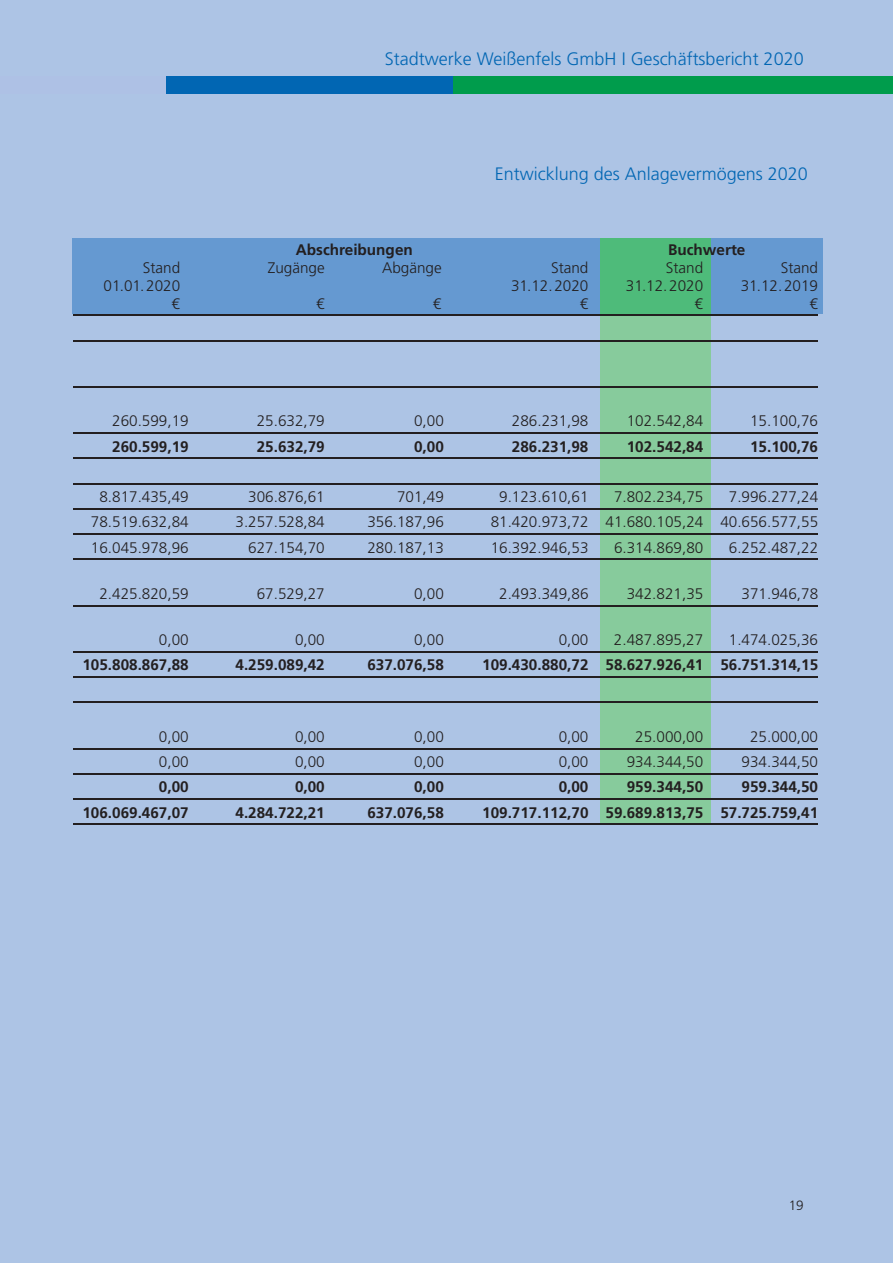
<style>
.page{position:relative;width:893px;height:1263px;background:#adc4e5}
.page>*{position:absolute;margin:0;border:0;box-sizing:border-box;transform-origin:0 0}
.t1{font:300 18px "Frutiger";color:#0166b3}
.t2{font:300 15.3px "Frutiger";color:#231f20}
.t3{font:700 15.3px "Frutiger";color:#231f20}
.t4{font:15.3px "Sparkasse Lt";color:#231f20}
.t5{font:300 13.5px "Frutiger";color:#231f20}
</style>
<div class="page">
<div style="left:72px;top:238px;width:751px;height:76px;background:#6599d1"></div>
<div style="left:601px;top:238px;width:110px;height:586px;background:#87cb9c"></div>
<div style="left:601px;top:238px;width:110px;height:77px;background:#4ebb7a"></div>
<hr style="left:74px;top:314px;width:744px;height:1px;background:#231f20">
<hr style="left:74px;top:340px;width:744px;height:1px;background:#231f20">
<hr style="left:74px;top:386px;width:744px;height:2px;background:#231f20">
<hr style="left:74px;top:432px;width:744px;height:2px;background:#231f20">
<hr style="left:74px;top:458px;width:744px;height:1px;background:#231f20">
<hr style="left:74px;top:483px;width:744px;height:1px;background:#231f20">
<hr style="left:74px;top:508px;width:744px;height:2px;background:#231f20">
<hr style="left:74px;top:533px;width:744px;height:2px;background:#231f20">
<hr style="left:74px;top:559px;width:744px;height:1px;background:#231f20">
<hr style="left:74px;top:605px;width:744px;height:1px;background:#231f20">
<hr style="left:74px;top:651px;width:744px;height:2px;background:#231f20">
<hr style="left:74px;top:676px;width:744px;height:2px;background:#231f20">
<hr style="left:74px;top:702px;width:744px;height:1px;background:#231f20">
<hr style="left:74px;top:748px;width:744px;height:1px;background:#231f20">
<hr style="left:74px;top:773px;width:744px;height:2px;background:#231f20">
<hr style="left:74px;top:798px;width:744px;height:2px;background:#231f20">
<hr style="left:74px;top:824px;width:744px;height:1px;background:#231f20">
<div style="left:166px;top:77px;width:287px;height:17px;background:#0166b3"></div>
<div style="left:453px;top:77px;width:440px;height:17px;background:#009c4c"></div>
<p class="t1" style="left:385px;top:49px;width:420px">Stadtwerke Weißenfels GmbH I Geschäftsbericht 2020</p>
<p class="t1" style="left:495px;top:164px;width:315px">Entwicklung des Anlagevermögens 2020</p>
<p class="t3" style="left:296px;top:240px;width:119px">Abschreibungen</p>
<p class="t3" style="left:668px;top:240px;width:79px">Buchwerte</p>
<p class="t2" style="left:143px;top:259px;width:39px">Stand</p>
<p class="t2" style="left:268px;top:259px;width:58px">Zugänge</p>
<p class="t2" style="left:382px;top:259px;width:61px">Abgänge</p>
<p class="t2" style="left:551px;top:259px;width:39px">Stand</p>
<p class="t2" style="left:666px;top:259px;width:39px">Stand</p>
<p class="t2" style="left:781px;top:259px;width:39px">Stand</p>
<p class="t2" style="left:104px;top:277px;width:78px">01.01.2020</p>
<p class="t2" style="left:511px;top:277px;width:79px">31.12.2020</p>
<p class="t2" style="left:626px;top:277px;width:79px">31.12.2020</p>
<p class="t2" style="left:741px;top:277px;width:79px">31.12.2019</p>
<p class="t4" style="left:172px;top:294px;width:10px">€</p>
<p class="t4" style="left:316px;top:294px;width:10px">€</p>
<p class="t4" style="left:433px;top:294px;width:10px">€</p>
<p class="t4" style="left:580px;top:294px;width:10px">€</p>
<p class="t4" style="left:694px;top:294px;width:10px">€</p>
<p class="t4" style="left:809px;top:294px;width:10px">€</p>
<p class="t2" style="left:112px;top:412px;width:78px">260.599,19</p>
<p class="t2" style="left:257px;top:412px;width:70px">25.632,79</p>
<p class="t2" style="left:414px;top:412px;width:31px">0,00</p>
<p class="t2" style="left:512px;top:412px;width:78px">286.231,98</p>
<p class="t2" style="left:627px;top:412px;width:78px">102.542,84</p>
<p class="t2" style="left:750px;top:412px;width:70px">15.100,76</p>
<p class="t3" style="left:112px;top:437px;width:78px">260.599,19</p>
<p class="t3" style="left:257px;top:437px;width:70px">25.632,79</p>
<p class="t3" style="left:414px;top:437px;width:31px">0,00</p>
<p class="t3" style="left:512px;top:437px;width:78px">286.231,98</p>
<p class="t3" style="left:627px;top:437px;width:78px">102.542,84</p>
<p class="t3" style="left:750px;top:437px;width:70px">15.100,76</p>
<p class="t2" style="left:99px;top:488px;width:91px">8.817.435,49</p>
<p class="t2" style="left:248px;top:488px;width:78px">306.876,61</p>
<p class="t2" style="left:397px;top:488px;width:48px">701,49</p>
<p class="t2" style="left:499px;top:488px;width:91px">9.123.610,61</p>
<p class="t2" style="left:614px;top:488px;width:91px">7.802.234,75</p>
<p class="t2" style="left:729px;top:488px;width:91px">7.996.277,24</p>
<p class="t2" style="left:91px;top:513px;width:99px">78.519.632,84</p>
<p class="t2" style="left:235px;top:513px;width:91px">3.257.528,84</p>
<p class="t2" style="left:367px;top:513px;width:78px">356.187,96</p>
<p class="t2" style="left:491px;top:513px;width:329px">81.420.973,72 41.680.105,24 40.656.577,55</p>
<p class="t2" style="left:91px;top:539px;width:99px">16.045.978,96</p>
<p class="t2" style="left:248px;top:539px;width:78px">627.154,70</p>
<p class="t2" style="left:367px;top:539px;width:78px">280.187,13</p>
<p class="t2" style="left:491px;top:539px;width:99px">16.392.946,53</p>
<p class="t2" style="left:614px;top:539px;width:91px">6.314.869,80</p>
<p class="t2" style="left:729px;top:539px;width:91px">6.252.487,22</p>
<p class="t2" style="left:99px;top:585px;width:91px">2.425.820,59</p>
<p class="t2" style="left:257px;top:585px;width:70px">67.529,27</p>
<p class="t2" style="left:414px;top:585px;width:31px">0,00</p>
<p class="t2" style="left:499px;top:585px;width:91px">2.493.349,86</p>
<p class="t2" style="left:627px;top:585px;width:78px">342.821,35</p>
<p class="t2" style="left:742px;top:585px;width:78px">371.946,78</p>
<p class="t2" style="left:159px;top:631px;width:31px">0,00</p>
<p class="t2" style="left:295px;top:631px;width:31px">0,00</p>
<p class="t2" style="left:414px;top:631px;width:31px">0,00</p>
<p class="t2" style="left:559px;top:631px;width:31px">0,00</p>
<p class="t2" style="left:614px;top:631px;width:91px">2.487.895,27</p>
<p class="t2" style="left:729px;top:631px;width:91px">1.474.025,36</p>
<p class="t3" style="left:82px;top:656px;width:108px">105.808.867,88</p>
<p class="t3" style="left:235px;top:656px;width:91px">4.259.089,42</p>
<p class="t3" style="left:367px;top:656px;width:78px">637.076,58</p>
<p class="t3" style="left:482px;top:656px;width:337px">109.430.880,72 58.627.926,41 56.751.314,15</p>
<p class="t2" style="left:159px;top:728px;width:31px">0,00</p>
<p class="t2" style="left:295px;top:728px;width:31px">0,00</p>
<p class="t2" style="left:414px;top:728px;width:31px">0,00</p>
<p class="t2" style="left:559px;top:728px;width:31px">0,00</p>
<p class="t2" style="left:635px;top:728px;width:70px">25.000,00</p>
<p class="t2" style="left:750px;top:728px;width:70px">25.000,00</p>
<p class="t2" style="left:159px;top:753px;width:31px">0,00</p>
<p class="t2" style="left:295px;top:753px;width:31px">0,00</p>
<p class="t2" style="left:414px;top:753px;width:31px">0,00</p>
<p class="t2" style="left:559px;top:753px;width:31px">0,00</p>
<p class="t2" style="left:627px;top:753px;width:78px">934.344,50</p>
<p class="t2" style="left:741px;top:753px;width:78px">934.344,50</p>
<p class="t3" style="left:159px;top:778px;width:31px">0,00</p>
<p class="t3" style="left:295px;top:778px;width:31px">0,00</p>
<p class="t3" style="left:414px;top:778px;width:31px">0,00</p>
<p class="t3" style="left:559px;top:778px;width:31px">0,00</p>
<p class="t3" style="left:627px;top:778px;width:78px">959.344,50</p>
<p class="t3" style="left:741px;top:778px;width:78px">959.344,50</p>
<p class="t3" style="left:82px;top:803px;width:108px">106.069.467,07</p>
<p class="t3" style="left:235px;top:803px;width:91px">4.284.722,21</p>
<p class="t3" style="left:367px;top:803px;width:78px">637.076,58</p>
<p class="t3" style="left:482px;top:803px;width:337px">109.717.112,70 59.689.813,75 57.725.759,41</p>
<p class="t5" style="left:789px;top:1197px;width:17px">19</p>
</div>
